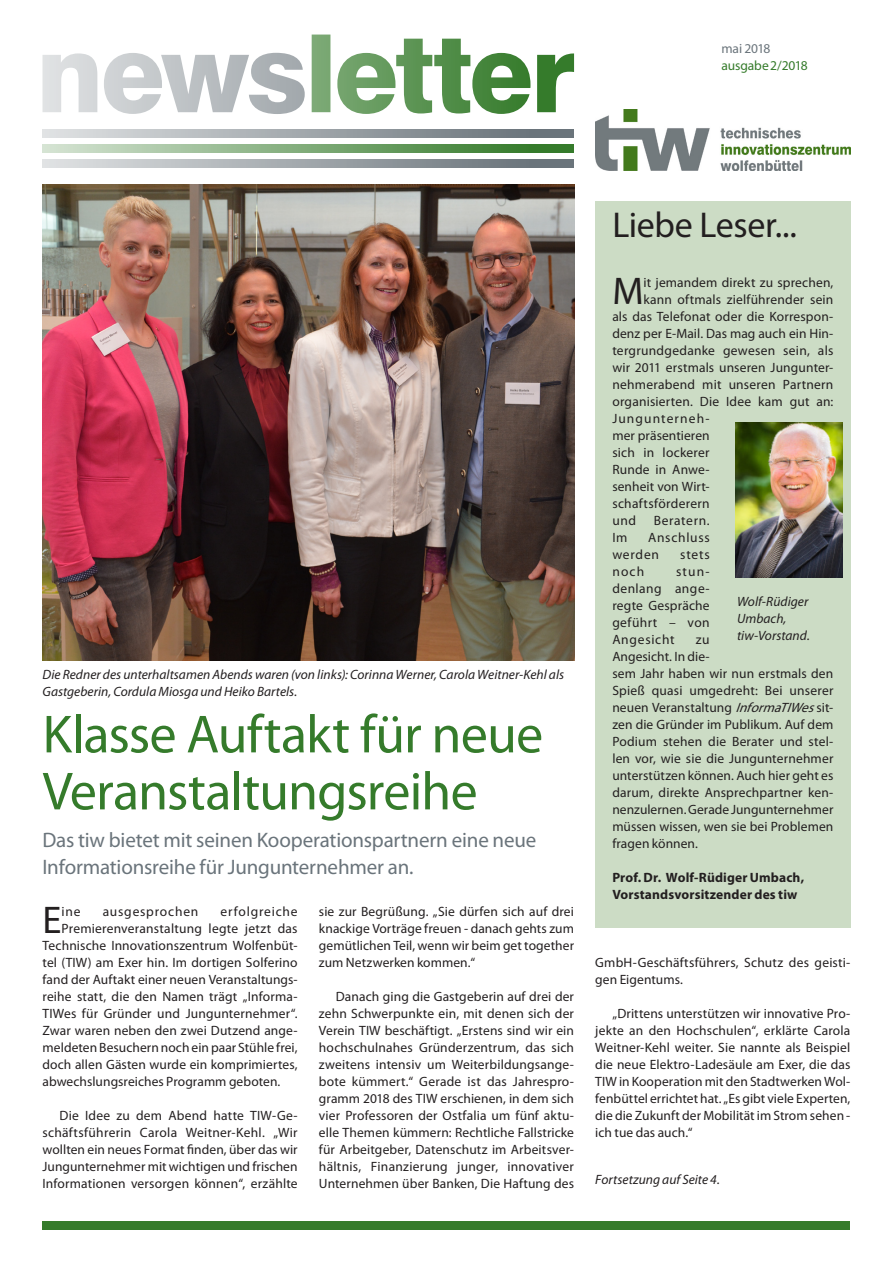
<style>
.page{position:relative;width:893px;height:1263px;background:#fff}
.page>*{position:absolute;margin:0;border:0;box-sizing:border-box;transform-origin:0 0}
.Headline_36_38{font:54px/57px "Myriad Pro";letter-spacing:-.015em;color:#357b2b}
.Vorspann{font:38.7px "Myriad Pro";color:#231f20}
.Headline_24_26{font:36px "Myriad Pro";letter-spacing:-.01em;color:#231f20}
.Sub-Headline_14_18{font:21px/27px "Myriad Pro";letter-spacing:-.01em;color:#6a747b}
.Vorspann-2{font:13.5px/17px "Myriad Pro";letter-spacing:.01em;color:#231f20;text-align:justify}
.BU{font:italic 13.5px/17px "Myriad Pro";color:#231f20}
.t1{font:700 13.5px "Myriad Pro";letter-spacing:.01em;color:#231f20}
.Vorspann-3{font:13.5px "Myriad Pro";letter-spacing:.06em;color:#231f20}
.Vorspann-4{font:13.5px/17px "Myriad Pro";letter-spacing:.05em;color:#231f20}
.Vorspann-5{font:13.5px "Myriad Pro";letter-spacing:.085em;color:#231f20}
.t2{font:13.5px "Myriad Pro";letter-spacing:-.01em;color:#357b2b}
.t3{font:13.5px "Myriad Pro";letter-spacing:-.015em;color:#6a747b}
.s1{font-style:italic}
</style>
<div class="page">
<div style="left:43px;top:1221px;width:807px;height:9px;background:#357b2b"></div>
<img style="left:595px;top:109px;width:255px;height:62px">
<div style="left:595px;top:202px;width:255px;height:726px;background:#ccdcc5"></div>
<img style="left:736px;top:423px;width:106px;height:154px">
<svg style="left:42px;top:34px;width:533px;height:158px"></svg>
<img style="left:43px;top:185px;width:531px;height:476px">
<p class="t3" style="left:721px;top:40px;width:50px">mai 2018</p>
<p class="t2" style="left:721px;top:57px;width:88px">ausgabe2/2018</p>
<p class="BU" style="left:43px;top:666px;width:523px">Die Redner des unterhaltsamen Abends waren (von links): Corinna Werner, Carola Weitner-Kehl als<br>Gastgeberin, Cordula Miosga und Heiko Bartels.</p>
<p class="Headline_36_38" style="left:43px;top:705px;width:502px">Klasse Auftakt für neue<br>Veranstaltungsreihe</p>
<p class="Sub-Headline_14_18" style="left:43px;top:826px;width:495px">Das tiw bietet mit seinen Kooperationspartnern eine neue<br>Informationsreihe für Jungunternehmer an.</p>
<p class="Vorspann" style="left:43px;top:896px;width:21px">E</p>
<p class="Vorspann-2" style="left:62px;top:903px;width:20px">ine</p>
<p class="Vorspann-3" style="left:103px;top:903px;width:97px">ausgesprochen</p>
<p class="Vorspann-3" style="left:221px;top:903px;width:79px">erfolgreiche</p>
<p class="Vorspann-2" style="left:62px;top:920px;width:238px">Premierenveranstaltung legte jetzt das</p>
<p class="Vorspann-2" style="left:43px;top:937px;width:257px">Technische Innovationszentrum Wolfenbüt-</p>
<p class="Vorspann-2" style="left:43px;top:954px;width:257px">tel (TIW) am Exer hin. Im dortigen Solferino</p>
<p class="Vorspann-2" style="left:43px;top:971px;width:257px">fand der Auftakt einer neuen Veranstaltungs-</p>
<p class="Vorspann-2" style="left:43px;top:988px;width:257px">reihe statt, die den Namen trägt „Informa-</p>
<p class="Vorspann-2" style="left:43px;top:1005px;width:257px">TIWes für Gründer und Jungunternehmer“.</p>
<p class="Vorspann-2" style="left:43px;top:1022px;width:257px">Zwar waren neben den zwei Dutzend ange-</p>
<p class="Vorspann-2" style="left:43px;top:1039px;width:257px">meldeten Besuchern noch ein paar Stühle frei,</p>
<p class="Vorspann-2" style="left:43px;top:1056px;width:257px">doch allen Gästen wurde ein komprimiertes,</p>
<p class="Vorspann-2" style="left:43px;top:1073px;width:239px">abwechslungsreiches Programm geboten.</p>
<p class="Vorspann-2" style="left:43px;top:1107px;width:257px;text-indent:17px">Die Idee zu dem Abend hatte TIW-Ge&shy;schäftsführerin Carola Weitner-Kehl. „Wir wollten ein neues Format finden, über das wir Jungunternehmer mit wichtigen und frischen Informationen versorgen können“, erzählte</p>
<p class="Vorspann-2" style="left:319px;top:903px;width:257px">sie zur Begrüßung. „Sie dürfen sich auf drei knackige Vorträge freuen - danach gehts zum gemütlichen Teil, wenn wir beim get together zum Netzwerken kommen.“</p>
<p class="Vorspann-2" style="left:319px;top:988px;width:257px;text-indent:17px">Danach ging die Gastgeberin auf drei der zehn Schwerpunkte ein, mit denen sich der Verein TIW beschäftigt. „Erstens sind wir ein hochschulnahes Gründerzentrum, das sich zweitens intensiv um Weiterbildungsange&shy;bote kümmert.“ Gerade ist das Jahrespro&shy;gramm 2018 des TIW erschienen, in dem sich vier Professoren der Ostfalia um fünf aktu&shy;elle Themen kümmern: Rechtliche Fallstricke für Arbeitgeber, Datenschutz im Arbeitsver&shy;hältnis, Finanzierung junger, innovativer Unternehmen über Banken, Die Haftung des</p>
<p class="Headline_24_26" style="left:612px;top:203px;width:186px">Liebe Leser...</p>
<p class="Vorspann" style="left:612px;top:267px;width:33px">M</p>
<p class="Vorspann-2" style="left:643px;top:273px;width:191px">it jemandem direkt zu sprechen,</p>
<p class="Vorspann-2" style="left:643px;top:290px;width:191px">kann oftmals zielführender sein</p>
<p class="Vorspann-2" style="left:612px;top:307px;width:223px">als das Telefonat oder die Korrespon-</p>
<p class="Vorspann-2" style="left:612px;top:324px;width:223px">denz per E-Mail. Das mag auch ein Hin-</p>
<p class="Vorspann-2" style="left:612px;top:341px;width:223px">tergrundgedanke gewesen sein, als</p>
<p class="Vorspann-2" style="left:612px;top:358px;width:223px">wir 2011 erstmals unseren Jungunter-</p>
<p class="Vorspann-2" style="left:612px;top:375px;width:223px">nehmerabend mit unseren Partnern</p>
<p class="Vorspann-2" style="left:612px;top:392px;width:223px">organisierten. Die Idee kam gut an:</p>
<p class="Vorspann-5" style="left:612px;top:410px;width:99px">Jungunterneh-</p>
<p class="Vorspann-2" style="left:612px;top:426px;width:99px">mer präsentieren</p>
<p class="Vorspann-2" style="left:612px;top:443px;width:99px">sich in lockerer</p>
<p class="Vorspann-2" style="left:612px;top:460px;width:99px">Runde in Anwe-</p>
<p class="Vorspann-2" style="left:612px;top:477px;width:99px">senheit von Wirt-</p>
<p class="Vorspann-2" style="left:612px;top:494px;width:99px">schaftsförderern</p>
<p class="Vorspann-2" style="left:612px;top:511px;width:25px">und</p>
<p class="Vorspann-4" style="left:654px;top:511px;width:57px">Beratern.</p>
<p class="Vorspann-2" style="left:612px;top:528px;width:17px">Im</p>
<p class="Vorspann-4" style="left:612px;top:528px;width:99px;text-indent:36px">Anschluss werden</p>
<p class="Vorspann-2" style="left:680px;top:545px;width:31px">stets</p>
<p class="Vorspann-2" style="left:612px;top:563px;width:33px">noch</p>
<p class="Vorspann-2" style="left:612px;top:563px;width:99px;text-indent:64px">stun&shy;denlang ange&shy;regte Gespräche geführt – von Angesicht</p>
<p class="BU" style="left:737px;top:592px;width:74px">Wolf-Rüdiger<br>Umbach, tiw-Vorstand.</p>
<p class="Vorspann-2" style="left:612px;top:631px;width:223px;text-align:left;text-indent:83px">zu<br>Angesicht. In die-<br>sem Jahr haben wir nun erstmals den<br>Spieß quasi umgedreht: Bei unserer neuen Veranstaltung <span class="s1">InformaTIWes</span>sit&shy;zen die Gründer im Publikum. Auf dem<br>Podium stehen die Berater und stel&shy;len vor, wie sie die Jungunternehmer unterstützen können. Auch hier geht es darum, direkte Ansprechpartner ken&shy;nenzulernen. Gerade Jungunternehmer müssen wissen, wen sie bei Problemen fragen können.</p>
<p class="t1" style="left:612px;top:869px;width:193px">Prof. Dr. Wolf-Rüdiger Umbach,</p>
<p class="t1" style="left:612px;top:886px;width:187px">Vorstandsvorsitzender des tiw</p>
<p class="Vorspann-2" style="left:595px;top:954px;width:257px">GmbH-Geschäftsführers, Schutz des geisti&shy;gen Eigentums.</p>
<p class="Vorspann-2" style="left:595px;top:1005px;width:257px;text-indent:17px">„Drittens unterstützen wir innovative Pro&shy;jekte an den Hochschulen“, erklärte Carola Weitner-Kehl weiter. Sie nannte als Beispiel die neue Elektro-Ladesäule am Exer, die das TIW in Kooperation mit den Stadtwerken Wol&shy;fenbüttel errichtet hat. „Es gibt viele Experten, die die Zukunft der Mobilität im Strom sehen - ich tue das auch.“</p>
<p class="BU" style="left:595px;top:1170px;width:126px">Fortsetzung auf Seite 4.</p>
</div>
